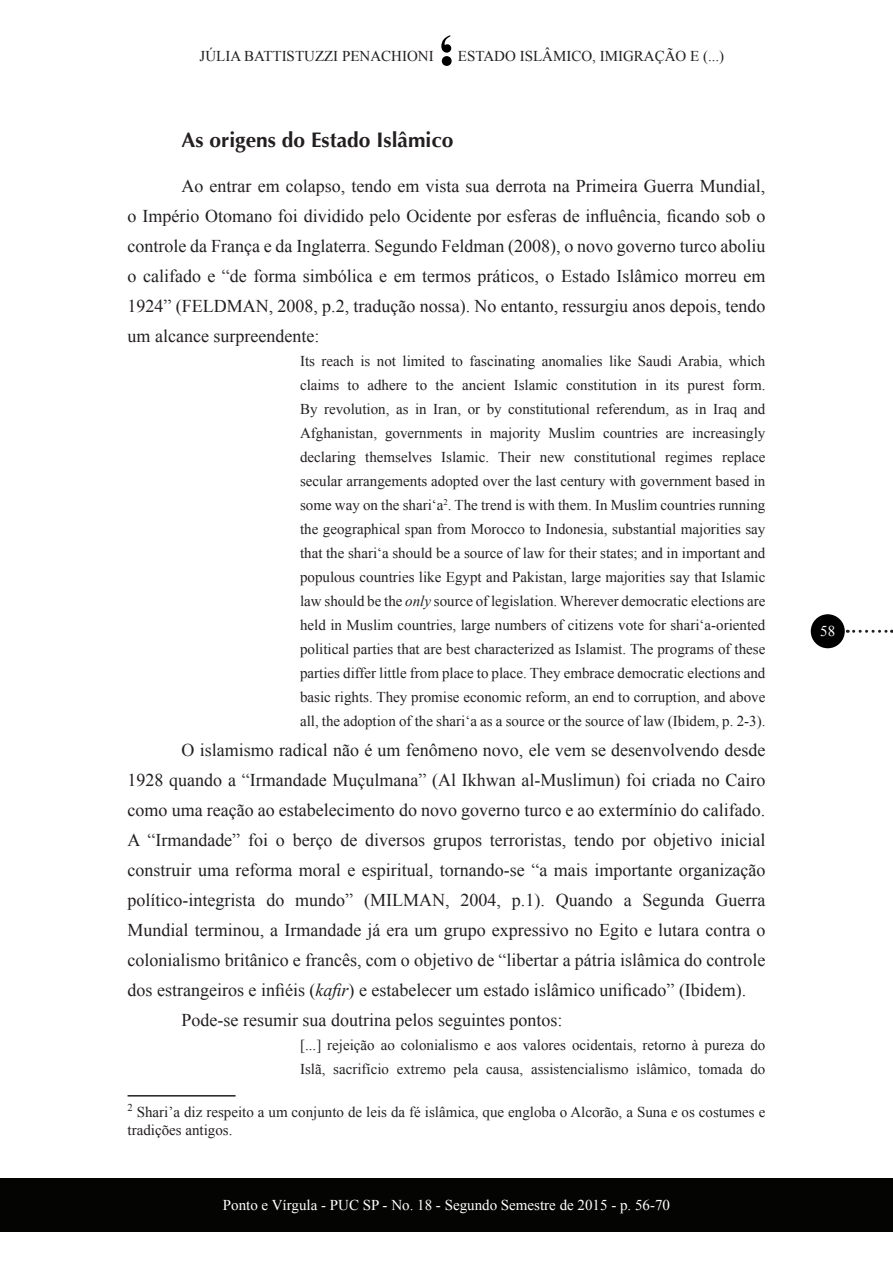
<style>
.page{position:relative;width:893px;height:1263px;background:#fff}
.page>*{position:absolute;margin:0;border:0;box-sizing:border-box;transform-origin:0 0}
.t1{font:700 21px "Optima";color:#231f20}
.t2{font:18px/30px "Times New Roman";color:#231f20;text-align:justify}
.t3{font:15px/24px "Times New Roman";color:#231f20}
.t4{font:15px "Times New Roman";color:#fff}
.s1{font-style:italic}
</style>
<div class="page">
<svg style="left:441px;top:35px;width:11px;height:31px"></svg>
<div style="left:0;top:1178px;width:893px;height:54px;background:#040503"></div>
<div style="left:811px;top:614px;width:34px;height:34px;background:#000;border-radius:50%"></div>
<svg style="left:854px;top:630px;width:38px;height:3px"></svg>
<hr style="left:128px;top:1095px;width:108px;height:1px;background:#231f20">
<p class="t3" style="left:200px;top:43px;width:236px">JÚLIA BATTISTUZZI PENACHIONI</p>
<p class="t3" style="left:458px;top:44px;width:268px">ESTADO ISLÂMICO, IMIGRAÇÃO E (...)</p>
<h1 class="t1" style="left:182px;top:128px;width:273px">As origens do Estado Islâmico</h1>
<p class="t2" style="left:128px;top:171px;width:639px;text-indent:54px">Ao entrar em colapso, tendo em vista sua derrota na Primeira Guerra Mundial, o Império Otomano foi dividido pelo Ocidente por esferas de influência, ficando sob o controle da França e da Inglaterra. Segundo Feldman (2008), o novo governo turco aboliu o califado e “de forma simbólica e em termos práticos, o Estado Islâmico morreu em 1924” (FELDMAN, 2008, p.2, tradução nossa). No entanto, ressurgiu anos depois, tendo um alcance surpreendente:</p>
<p class="t3" style="left:300px;top:349px;width:467px;text-align:justify">Its reach is not limited to fascinating anomalies like Saudi Arabia, which claims to adhere to the ancient Islamic constitution in its purest form.<br>By revolution, as in Iran, or by constitutional referendum, as in Iraq and Afghanistan, governments in majority Muslim countries are increasingly declaring themselves Islamic. Their new constitutional regimes replace secular arrangements adopted over the last century with government based in some way on the shari‘a<sup>2</sup>. The trend is with them. In Muslim countries running the geographical span from Morocco to Indonesia, substantial majorities say that the shari‘a should be a source of law for their states; and in important and populous countries like Egypt and Pakistan, large majorities say that Islamic law should be the <span class="s1">only</span> source of legislation. Wherever democratic elections are held in Muslim countries, large numbers of citizens vote for shari‘a-oriented political parties that are best characterized as Islamist. The programs of these parties differ little from place to place. They embrace democratic elections and basic rights. They promise economic reform, an end to corruption, and above all, the adoption of the shari‘a as a source or the source of law (Ibidem, p. 2-3).</p>
<p class="t2" style="left:182px;top:735px;width:585px">O islamismo radical não é um fenômeno novo, ele vem se desenvolvendo desde</p>
<p class="t2" style="left:128px;top:765px;width:639px">1928 quando a “Irmandade Muçulmana” (Al Ikhwan al-Muslimun) foi criada no Cairo</p>
<p class="t2" style="left:128px;top:795px;width:639px">como uma reação ao estabelecimento do novo governo turco e ao extermínio do califado.</p>
<p class="t2" style="left:128px;top:825px;width:639px">A “Irmandade” foi o berço de diversos grupos terroristas, tendo por objetivo inicial</p>
<p class="t2" style="left:128px;top:855px;width:639px">construir uma reforma moral e espiritual, tornando-se “a mais importante organização</p>
<p class="t2" style="left:128px;top:885px;width:639px">político-integrista do mundo” (MILMAN, 2004, p.1). Quando a Segunda Guerra</p>
<p class="t2" style="left:128px;top:915px;width:639px">Mundial terminou, a Irmandade já era um grupo expressivo no Egito e lutara contra o</p>
<p class="t2" style="left:128px;top:945px;width:639px">colonialismo britânico e francês, com o objetivo de “libertar a pátria islâmica do controle</p>
<p class="t2" style="left:128px;top:975px;width:620px">dos estrangeiros e infiéis (<span class="s1">kafir</span>) e estabelecer um estado islâmico unificado” (Ibidem).</p>
<p class="t2" style="left:182px;top:1005px;width:382px">Pode-se resumir sua doutrina pelos seguintes pontos:</p>
<p class="t3" style="left:300px;top:1033px;width:467px">[...] rejeição ao colonialismo e aos valores ocidentais, retorno à pureza do<br>Islã, sacrifício extremo pela causa, assistencialismo islâmico, tomada do</p>
<p class="t3" style="left:128px;top:1103px;width:639px;line-height:18px"><sup>2</sup> Shari’a diz respeito a um conjunto de leis da fé islâmica, que engloba o Alcorão, a Suna e os costumes e tradições antigos.</p>
<p class="t4" style="left:223px;top:1195px;width:449px">Ponto e Vírgula - PUC SP - No. 18 - Segundo Semestre de 2015 - p. 56-70</p>
<p class="t4" style="left:820px;top:621px;width:16px">58</p>
</div>
